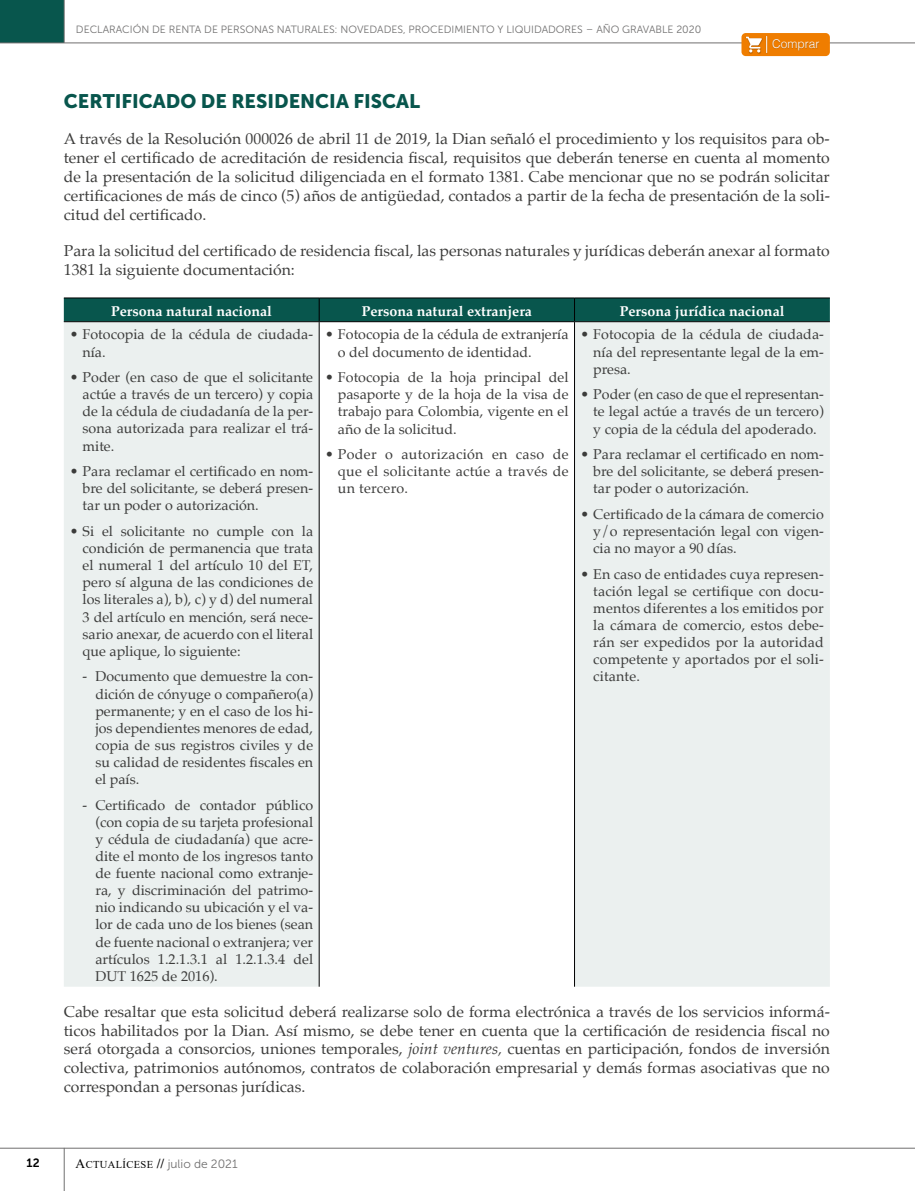
<style>
.page{position:relative;width:915px;height:1191px;background:#fff}
.page>*{position:absolute;margin:0;border:0;box-sizing:border-box;transform-origin:0 0}
.t1{font:19.5px "Museo Sans 900";color:#08564d}
.t2{font:15.75px/18.9px "Palatino";color:#3c3c3b;text-align:justify}
.t3{font:14.25px/17.1px "Palatino";color:#3c3c3b;text-align:justify}
.t4{font:700 14.25px "Palatino";color:#fff}
.t5{font:12px "Museo Sans 300";color:#706f6f}
.t6{font:300 12px "Helvetica";color:#fff}
.t7{font:12px "Museo Sans 700";color:#000}
.t8{font:10.5px "Museo Sans 300";color:#706f6f}
.s1{font-style:italic}
.s2{font-family:"Times New Roman";font-size:13.5px;color:#000}
.s3{font-family:"Times New Roman";font-size:10.5px;color:#000}
.s4{font-family:"Times New Roman";font-weight:700;font-size:13.5px;color:#000}
</style>
<div class="page">
<div style="left:0;top:0;width:64px;height:43px;background:#08564d"></div>
<hr style="left:0;top:43px;width:914px;height:1px;background:#706f6f">
<hr style="left:64px;top:0;width:1px;height:43px;background:#706f6f">
<hr style="left:0;top:1147px;width:914px;height:1px;background:#706f6f">
<hr style="left:64px;top:1147px;width:1px;height:44px;background:#706f6f">
<svg style="left:64px;top:322px;width:765px;height:664px;fill:#ebf0ef"></svg>
<hr style="left:64px;top:297px;width:255px;height:1px;background:#000">
<hr style="left:319px;top:297px;width:255px;height:1px;background:#000">
<hr style="left:574px;top:297px;width:255px;height:1px;background:#000">
<div style="left:64px;top:298px;width:765px;height:23px;background:#08564d"></div>
<hr style="left:64px;top:321px;width:255px;height:1px;background:#000">
<hr style="left:319px;top:321px;width:255px;height:1px;background:#000">
<hr style="left:319px;top:322px;width:1px;height:664px;background:#000">
<hr style="left:574px;top:321px;width:255px;height:1px;background:#000">
<hr style="left:574px;top:322px;width:1px;height:664px;background:#000">
<div style="left:741px;top:33px;width:88px;height:23px;background:#ef7d00;border-radius:4px"></div>
<div style="left:771px;top:39px;width:48px;height:12px;background:#000;opacity:.28"></div>
<svg style="left:745px;top:35px;width:22px;height:19px"></svg>
<p class="t8" style="left:76px;top:24px;width:626px">DECLARACIÓN DE RENTA DE PERSONAS NATURALES: NOVEDADES, PROCEDIMIENTO Y LIQUIDADORES – AÑO GRAVABLE 2020</p>
<p class="t6" style="left:771px;top:33px;width:49px">Comprar</p>
<h1 class="t1" style="left:64px;top:90px;width:357px">CERTIFICADO DE RESIDENCIA FISCAL</h1>
<p class="t2" style="left:64px;top:129px;width:767px">A través de la Resolución 000026 de abril 11 de 2019, la Dian señaló el procedimiento y los requisitos para ob&shy;tener el certificado de acreditación de residencia fiscal, requisitos que deberán tenerse en cuenta al momento de la presentación de la solicitud diligenciada en el formato 1381. Cabe mencionar que no se podrán solicitar certificaciones de más de cinco (5) años de antigüedad, contados a partir de la fecha de presentación de la soli&shy;citud del certificado.</p>
<p class="t2" style="left:64px;top:241px;width:767px">Para la solicitud del certificado de residencia fiscal, las personas naturales y jurídicas deberán anexar al formato<br>1381 la siguiente documentación:</p>
<p class="t4" style="left:111px;top:299px;width:162px">Persona natural nacional</p>
<p class="t4" style="left:361px;top:299px;width:172px">Persona natural extranjera</p>
<p class="t4" style="left:619px;top:299px;width:166px">Persona jurídica nacional</p>
<p class="t3" style="left:83px;top:326px;width:232px;text-indent:-13px">• Fotocopia de la cédula de ciudada&shy;nía.</p>
<p class="t3" style="left:83px;top:369px;width:232px;text-indent:-13px">• Poder (en caso de que el solicitante actúe a través de un tercero) y copia de la cédula de ciudadanía de la per&shy;sona autorizada para realizar el trá&shy;mite.</p>
<p class="t3" style="left:83px;top:463px;width:232px;text-indent:-13px">• Para reclamar el certificado en nom&shy;bre del solicitante, se deberá presen&shy;tar un poder o autorización.</p>
<p class="t3" style="left:83px;top:522px;width:232px;text-indent:-13px">• Si el solicitante no cumple con la condición de permanencia que trata el numeral 1 del artículo 10 del ET, pero sí alguna de las condiciones de los literales a), b), c) y d) del numeral 3 del artículo en mención, será nece&shy;sario anexar, de acuerdo con el literal que aplique, lo siguiente:</p>
<p class="t3" style="left:95px;top:668px;width:219px;text-indent:-13px">- Documento que demuestre la con&shy;dición de cónyuge o compañero(a) permanente; y en el caso de los hi&shy;jos dependientes menores de edad, copia de sus registros civiles y de su calidad de residentes fiscales en el país.</p>
<p class="t3" style="left:95px;top:796px;width:219px;text-indent:-13px">- Certificado de contador público (con copia de su tarjeta profesional y cédula de ciudadanía) que acre&shy;dite el monto de los ingresos tanto de fuente nacional como extranje&shy;ra, y discriminación del patrimo&shy;nio indicando su ubicación y el va&shy;lor de cada uno de los bienes (sean de fuente nacional o extranjera; ver artículos 1.2.1.3.1 al 1.2.1.3.4 del DUT 1625 de 2016).</p>
<p class="t3" style="left:338px;top:326px;width:232px;text-indent:-13px">• Fotocopia de la cédula de extranjería o del documento de identidad.</p>
<p class="t3" style="left:338px;top:369px;width:232px;text-indent:-13px">• Fotocopia de la hoja principal del pasaporte y de la hoja de la visa de trabajo para Colombia, vigente en el año de la solicitud.</p>
<p class="t3" style="left:338px;top:445px;width:232px;text-indent:-13px">• Poder o autorización en caso de que el solicitante actúe a través de un tercero.</p>
<p class="t3" style="left:593px;top:326px;width:232px;text-indent:-13px">• Fotocopia de la cédula de ciudada&shy;nía del representante legal de la em&shy;presa.</p>
<p class="t3" style="left:593px;top:386px;width:232px;text-indent:-13px">• Poder (en caso de que el representan&shy;te legal actúe a través de un tercero) y copia de la cédula del apoderado.</p>
<p class="t3" style="left:593px;top:445px;width:232px;text-indent:-13px">• Para reclamar el certificado en nom&shy;bre del solicitante, se deberá presen&shy;tar poder o autorización.</p>
<p class="t3" style="left:593px;top:505px;width:232px;text-indent:-13px">• Certificado de la cámara de comercio y/o representación legal con vigen&shy;cia no mayor a 90 días.</p>
<p class="t3" style="left:593px;top:565px;width:232px;text-indent:-13px">• En caso de entidades cuya represen&shy;tación legal se certifique con docu&shy;mentos diferentes a los emitidos por la cámara de comercio, estos debe&shy;rán ser expedidos por la autoridad competente y aportados por el soli&shy;citante.</p>
<p class="t2" style="left:64px;top:1001px;width:767px">Cabe resaltar que esta solicitud deberá realizarse solo de forma electrónica a través de los servicios informá&shy;ticos habilitados por la Dian. Así mismo, se debe tener en cuenta que la certificación de residencia fiscal no será otorgada a consorcios, uniones temporales, <span class="s1">joint ventures,</span> cuentas en participación, fondos de inversión colectiva, patrimonios autónomos, contratos de colaboración empresarial y demás formas asociativas que no correspondan a personas jurídicas.</p>
<p class="t7" style="left:27px;top:1156px;width:15px">12</p>
<p class="t5" style="left:75px;top:1157px;width:163px"><span class="s2">A</span><span class="s3">CTUALÍCESE</span> <span class="s4">//</span> julio de 2021</p>
</div>
